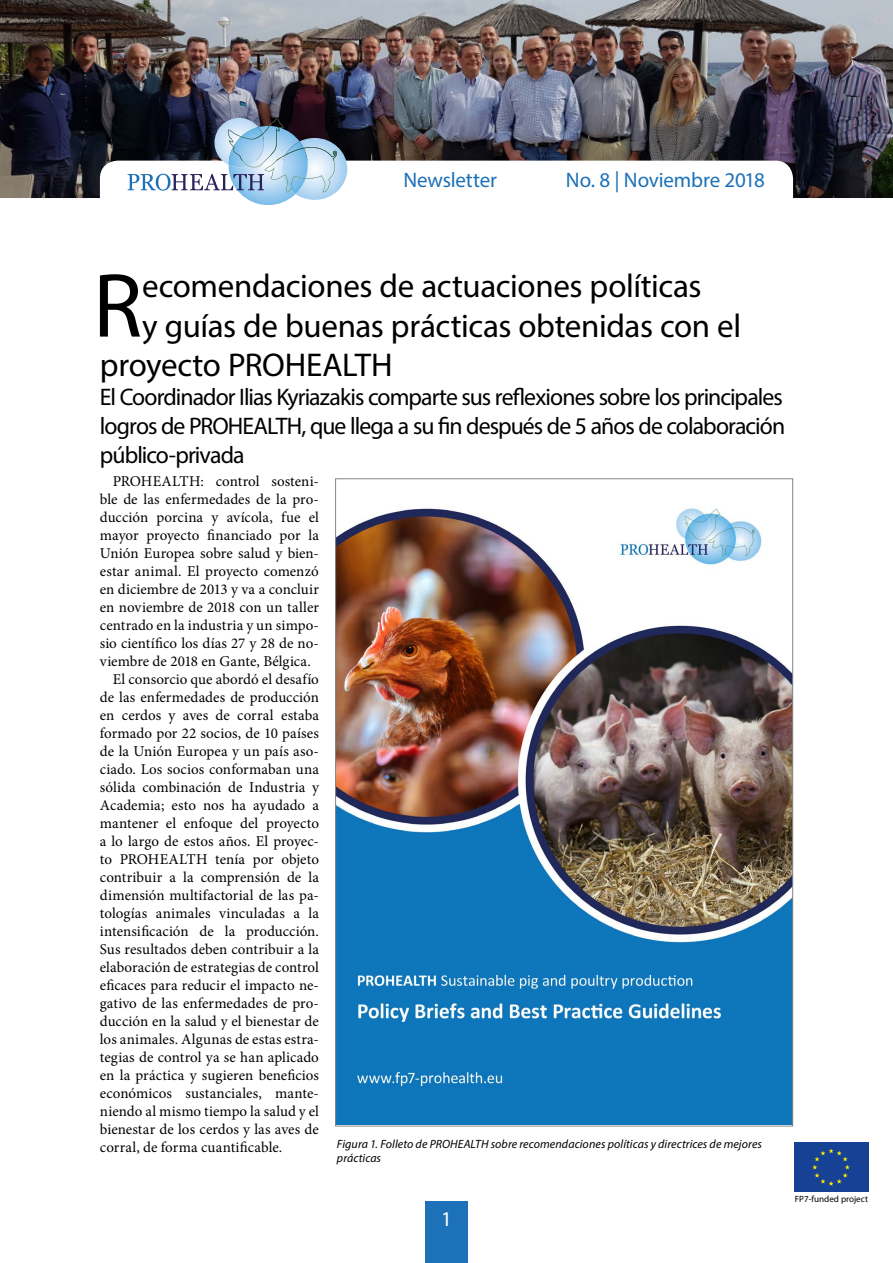
<style>
.page{position:relative;width:893px;height:1263px;background:#fff}
.page>*{position:absolute;margin:0;border:0;box-sizing:border-box;transform-origin:0 0}
.t1{font:91.8px "Myriad Pro";color:#000}
.t2{font:33px "Myriad Pro";letter-spacing:-.01em;color:#000}
.t3{font:24px/28.8px "Myriad Pro";letter-spacing:-.04em;color:#000;text-align:justify}
.t4{font:21px "Myriad Pro";letter-spacing:-.01em;color:#1d71b8}
.t5{font:21px "Myriad Pro";color:#fff}
.t6{font:15px "Minion Pro";color:#000}
.t7{font:italic 12px/14.4px "Myriad Pro";letter-spacing:.005em;color:#000}
.t8{font:9.15px "Myriad Pro";color:#000}
.s1{font-family:"Frutiger LT";font-weight:300}
</style>
<div class="page">
<img style="left:0;top:0;width:893px;height:198px">
<div style="left:425px;top:1202px;width:42px;height:61px;background:#1d71b8"></div>
<img style="left:100px;top:118px;width:693px;height:87px">
<div style="left:792px;top:1141px;width:78px;height:52px;background:linear-gradient(to bottom,#164194,#164194)"></div>
<div style="left:794px;top:1142px;width:74px;height:50px;background:#164194"></div>
<svg style="left:812px;top:1148px;width:38px;height:38px"></svg>
<img style="left:337px;top:508px;width:454px;height:616px">
<h3 class="t4" style="left:403px;top:167px;width:95px">Newsletter</h3>
<h3 class="t4" style="left:566px;top:167px;width:200px">No. 8 <span class="s1">|</span> Noviembre 2018</h3>
<h1 class="t1" style="left:93px;top:249px;width:51px">R</h1>
<h2 class="t2" style="left:142px;top:266px;width:561px">ecomendaciones de actuaciones políticas</h2>
<h2 class="t2" style="left:142px;top:305px;width:600px">y guías de buenas prácticas obtenidas con el</h2>
<h2 class="t2" style="left:100px;top:345px;width:294px">proyecto PROHEALTH</h2>
<h3 class="t3" style="left:100px;top:382px;width:687px">El Coordinador Ilias Kyriazakis comparte sus reflexiones sobre los principales logros de PROHEALTH, que llega a su fin después de 5 años de colaboración público-privada</h3>
<p class="t6" style="left:113px;top:471px;width:208px">PROHEALTH: control sosteni-</p>
<p class="t6" style="left:100px;top:489px;width:221px">ble de las enfermedades de la pro-</p>
<p class="t6" style="left:100px;top:507px;width:221px">ducción porcina y avícola, fue el</p>
<p class="t6" style="left:100px;top:525px;width:221px">mayor proyecto financiado por la</p>
<p class="t6" style="left:100px;top:543px;width:221px">Unión Europea sobre salud y bien-</p>
<p class="t6" style="left:100px;top:561px;width:221px">estar animal. El proyecto comenzó</p>
<p class="t6" style="left:100px;top:579px;width:221px">en diciembre de 2013 y va a concluir</p>
<p class="t6" style="left:100px;top:597px;width:221px">en noviembre de 2018 con un taller</p>
<p class="t6" style="left:100px;top:615px;width:221px">centrado en la industria y un simpo-</p>
<p class="t6" style="left:100px;top:633px;width:221px">sio científico los días 27 y 28 de no-</p>
<p class="t6" style="left:100px;top:651px;width:212px">viembre de 2018 en Gante, Bélgica.</p>
<p class="t6" style="left:113px;top:669px;width:208px">El consorcio que abordó el desafío</p>
<p class="t6" style="left:100px;top:687px;width:221px">de las enfermedades de producción</p>
<p class="t6" style="left:100px;top:705px;width:221px">en cerdos y aves de corral estaba</p>
<p class="t6" style="left:100px;top:723px;width:221px">formado por 22 socios, de 10 países</p>
<p class="t6" style="left:100px;top:741px;width:221px">de la Unión Europea y un país aso-</p>
<p class="t6" style="left:100px;top:759px;width:221px">ciado. Los socios conformaban una</p>
<p class="t6" style="left:100px;top:777px;width:221px">sólida combinación de Industria y</p>
<p class="t6" style="left:100px;top:795px;width:221px">Academia; esto nos ha ayudado a</p>
<p class="t6" style="left:100px;top:813px;width:221px">mantener el enfoque del proyecto</p>
<p class="t6" style="left:100px;top:831px;width:221px">a lo largo de estos años. El proyec-</p>
<p class="t6" style="left:100px;top:849px;width:221px">to PROHEALTH tenía por objeto</p>
<p class="t6" style="left:100px;top:867px;width:221px">contribuir a la comprensión de la</p>
<p class="t6" style="left:100px;top:885px;width:221px">dimensión multifactorial de las pa-</p>
<p class="t6" style="left:100px;top:903px;width:221px">tologías animales vinculadas a la</p>
<p class="t6" style="left:100px;top:921px;width:221px">intensificación de la producción.</p>
<p class="t6" style="left:100px;top:939px;width:221px">Sus resultados deben contribuir a la</p>
<p class="t6" style="left:100px;top:957px;width:221px">elaboración de estrategias de control</p>
<p class="t6" style="left:100px;top:975px;width:221px">eficaces para reducir el impacto ne-</p>
<p class="t6" style="left:100px;top:993px;width:221px">gativo de las enfermedades de pro-</p>
<p class="t6" style="left:100px;top:1011px;width:221px">ducción en la salud y el bienestar de</p>
<p class="t6" style="left:100px;top:1029px;width:221px">los animales. Algunas de estas estra-</p>
<p class="t6" style="left:100px;top:1047px;width:221px">tegias de control ya se han aplicado</p>
<p class="t6" style="left:100px;top:1065px;width:221px">en la práctica y sugieren beneficios</p>
<p class="t6" style="left:100px;top:1083px;width:221px">económicos sustanciales, mante-</p>
<p class="t6" style="left:100px;top:1101px;width:221px">niendo al mismo tiempo la salud y el</p>
<p class="t6" style="left:100px;top:1119px;width:220px">bienestar de los cerdos y las aves de</p>
<p class="t6" style="left:100px;top:1137px;width:184px">corral, de forma cuantificable.</p>
<p class="t7" style="left:337px;top:1136px;width:426px">Figura 1. Folleto de PROHEALTH sobre recomendaciones políticas y directrices de mejores prácticas</p>
<h3 class="t5" style="left:441px;top:1206px;width:12px">1</h3>
<p class="t8" style="left:795px;top:1193px;width:75px">FP7-funded project</p>
</div>
